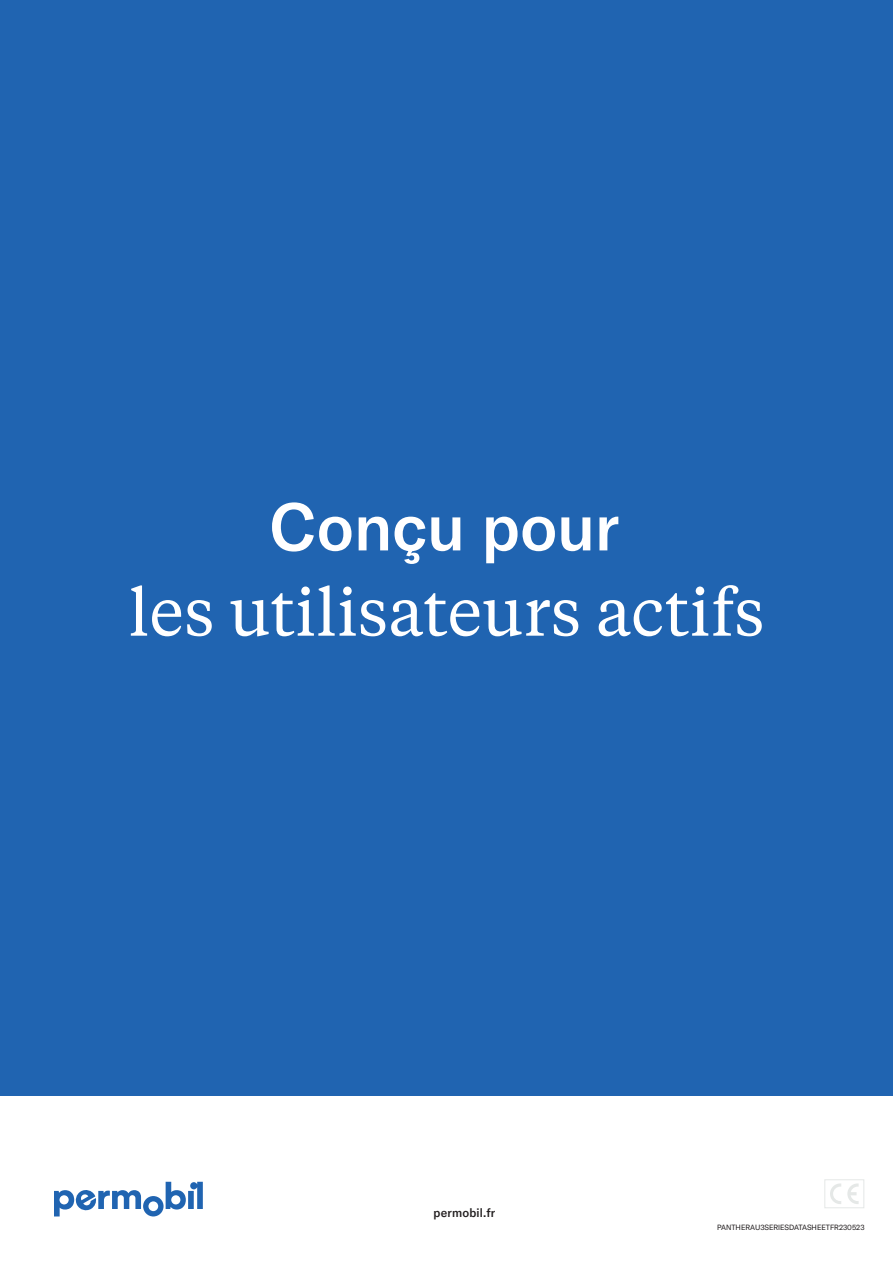
<style>
.page{position:relative;width:893px;height:1263px;background:#fff}
.page>*{position:absolute;margin:0;border:0;box-sizing:border-box;transform-origin:0 0}
.Cover__Master_headli{font:66px "Tiempos Text";color:#fff}
.Sub_headline{font:500 66px "GT America";color:#fff}
.Contact_info{font:500 12px "GT America";letter-spacing:.015em;color:#231f20}
.t1{font:7.5px "GT America";color:#231f20}
</style>
<div class="page">
<svg style="left:830px;top:1183px;width:11px;height:21px"></svg>
<svg style="left:847px;top:1183px;width:12px;height:21px"></svg>
<div style="left:825px;top:1179px;width:39px;height:29px;border:1px solid #e5e8e7"></div>
<svg style="left:54px;top:1182px;width:149px;height:34px"></svg>
<div style="left:0;top:0;width:893px;height:1095px;background:#2064b1"></div>
<p class="Sub_headline" style="left:269px;top:487px;width:351px">Conçu pour</p>
<p class="Cover__Master_headli" style="left:129px;top:568px;width:637px">les utilisateurs actifs</p>
<p class="Contact_info" style="left:434px;top:1205px;width:63px">permobil.fr</p>
<p class="t1" style="left:717px;top:1223px;width:149px">PANTHERAU3SERIESDATASHEETFR230523</p>
</div>
